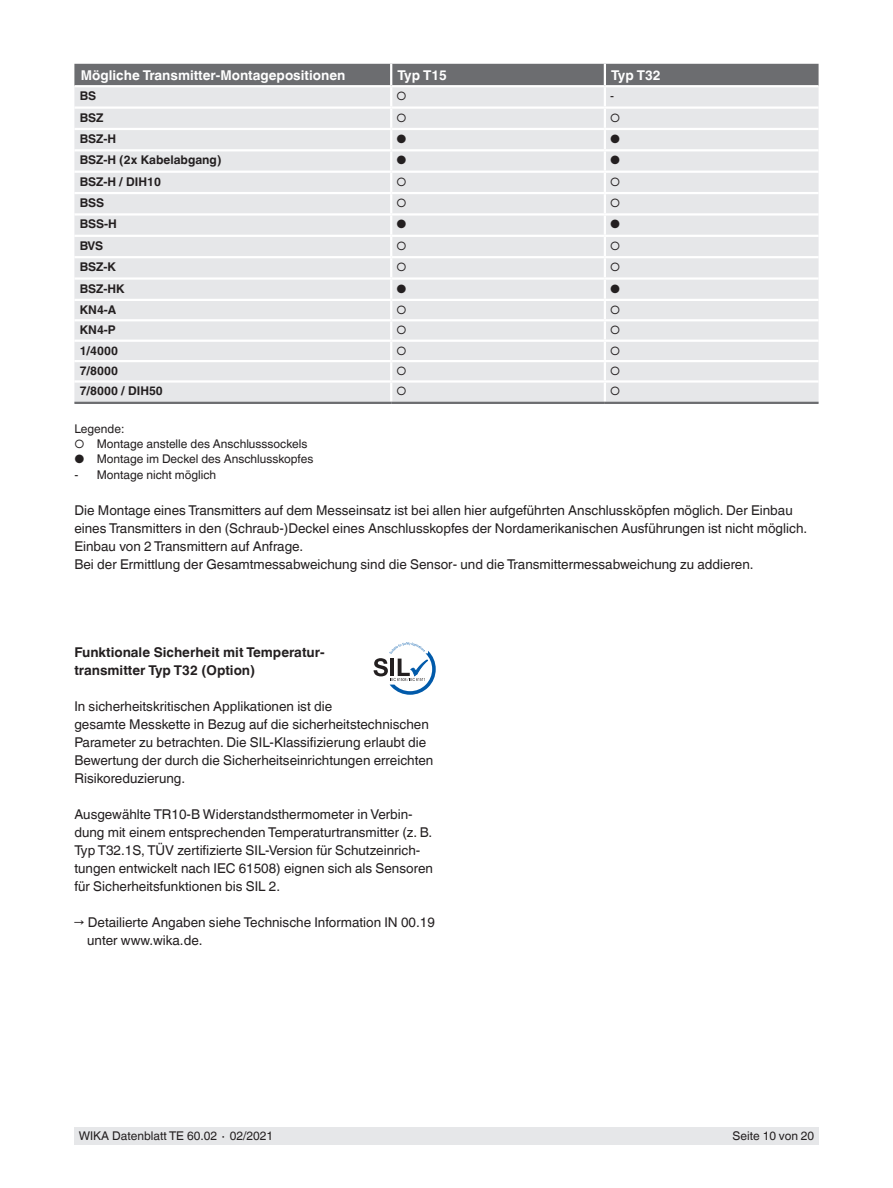
<style>
.page{position:relative;width:893px;height:1188px;background:#fff}
.page>*{position:absolute;margin:0;border:0;box-sizing:border-box;transform-origin:0 0}
.t1{font:13.5px/18px "Helvetica World";color:#231f20}
.t2{font:700 13.5px/18px "Helvetica World";color:#231f20}
.t3{font:700 13.5px "Helvetica World";color:#fff}
.t4{font:12px "Helvetica World";color:#231f20}
.t5{font:700 12px "Helvetica World";color:#231f20}
</style>
<div class="page">
<div style="left:74px;top:1128px;width:745px;height:17px;background:#e6e7e9"></div>
<svg style="left:374px;top:642px;width:62px;height:53px"></svg>
<div style="left:74px;top:151px;width:745px;height:251px;background:#e6e7e9"></div>
<svg style="left:74px;top:64px;width:745px;height:85px;background:#cacbcd"></svg>
<hr style="left:390px;top:151px;width:2px;height:20px;background:#fff">
<hr style="left:604px;top:151px;width:2px;height:20px;background:#fff">
<hr style="left:74px;top:171px;width:317px;height:2px;background:#fff">
<hr style="left:391px;top:171px;width:214px;height:2px;background:#fff">
<hr style="left:605px;top:171px;width:214px;height:2px;background:#fff">
<hr style="left:74px;top:192px;width:317px;height:2px;background:#fff">
<hr style="left:391px;top:192px;width:214px;height:2px;background:#fff">
<hr style="left:605px;top:192px;width:214px;height:2px;background:#fff">
<hr style="left:74px;top:213px;width:317px;height:3px;background:#fff">
<hr style="left:391px;top:213px;width:214px;height:3px;background:#fff">
<hr style="left:605px;top:213px;width:214px;height:3px;background:#fff">
<hr style="left:74px;top:235px;width:317px;height:2px;background:#fff">
<hr style="left:391px;top:235px;width:214px;height:2px;background:#fff">
<hr style="left:605px;top:235px;width:214px;height:2px;background:#fff">
<hr style="left:74px;top:256px;width:317px;height:2px;background:#fff">
<hr style="left:391px;top:256px;width:214px;height:2px;background:#fff">
<hr style="left:605px;top:256px;width:214px;height:2px;background:#fff">
<hr style="left:74px;top:277px;width:317px;height:3px;background:#fff">
<hr style="left:391px;top:277px;width:214px;height:3px;background:#fff">
<hr style="left:605px;top:277px;width:214px;height:3px;background:#fff">
<hr style="left:74px;top:299px;width:317px;height:2px;background:#fff">
<hr style="left:391px;top:299px;width:214px;height:2px;background:#fff">
<hr style="left:605px;top:299px;width:214px;height:2px;background:#fff">
<hr style="left:74px;top:319px;width:317px;height:2px;background:#fff">
<hr style="left:391px;top:319px;width:214px;height:2px;background:#fff">
<hr style="left:605px;top:319px;width:214px;height:2px;background:#fff">
<hr style="left:74px;top:340px;width:317px;height:2px;background:#fff">
<hr style="left:391px;top:340px;width:214px;height:2px;background:#fff">
<hr style="left:605px;top:340px;width:214px;height:2px;background:#fff">
<hr style="left:74px;top:360px;width:317px;height:2px;background:#fff">
<hr style="left:391px;top:360px;width:214px;height:2px;background:#fff">
<hr style="left:605px;top:360px;width:214px;height:2px;background:#fff">
<hr style="left:74px;top:380px;width:317px;height:3px;background:#fff">
<hr style="left:391px;top:380px;width:214px;height:3px;background:#fff">
<svg style="left:390px;top:173px;width:2px;height:229px"></svg>
<hr style="left:605px;top:380px;width:214px;height:3px;background:#fff">
<svg style="left:604px;top:173px;width:2px;height:229px"></svg>
<hr style="left:74px;top:402px;width:317px;height:2px;background:#6c6d70">
<hr style="left:391px;top:402px;width:214px;height:2px;background:#6c6d70">
<hr style="left:605px;top:402px;width:214px;height:2px;background:#6c6d70">
<p class="t3" style="left:81px;top:67px;width:266px">Mögliche Transmitter-Montagepositionen</p>
<p class="t3" style="left:398px;top:67px;width:51px">Typ T15</p>
<p class="t3" style="left:611px;top:67px;width:51px">Typ T32</p>
<p class="t5" style="left:80px;top:89px;width:18px">BS</p>
<p class="t4" style="left:397px;top:89px;width:12px">○</p>
<p class="t4" style="left:610px;top:89px;width:5px">-</p>
<p class="t5" style="left:80px;top:110px;width:25px">BSZ</p>
<p class="t4" style="left:397px;top:110px;width:12px">○</p>
<p class="t4" style="left:610px;top:110px;width:12px">○</p>
<p class="t5" style="left:80px;top:132px;width:38px">BSZ-H</p>
<p class="t4" style="left:397px;top:132px;width:12px">●</p>
<p class="t4" style="left:610px;top:132px;width:12px">●</p>
<p class="t5" style="left:80px;top:153px;width:143px">BSZ-H (2x Kabelabgang)</p>
<p class="t4" style="left:397px;top:153px;width:12px">●</p>
<p class="t4" style="left:610px;top:153px;width:12px">●</p>
<p class="t5" style="left:80px;top:174px;width:83px">BSZ-H / DIH10</p>
<p class="t4" style="left:397px;top:174px;width:12px">○</p>
<p class="t4" style="left:610px;top:174px;width:12px">○</p>
<p class="t5" style="left:80px;top:196px;width:26px">BSS</p>
<p class="t4" style="left:397px;top:196px;width:12px">○</p>
<p class="t4" style="left:610px;top:196px;width:12px">○</p>
<p class="t5" style="left:80px;top:217px;width:39px">BSS-H</p>
<p class="t4" style="left:397px;top:217px;width:12px">●</p>
<p class="t4" style="left:610px;top:217px;width:12px">●</p>
<p class="t5" style="left:80px;top:239px;width:25px">BVS</p>
<p class="t4" style="left:397px;top:239px;width:12px">○</p>
<p class="t4" style="left:610px;top:239px;width:12px">○</p>
<p class="t5" style="left:80px;top:260px;width:38px">BSZ-K</p>
<p class="t4" style="left:397px;top:260px;width:12px">○</p>
<p class="t4" style="left:610px;top:260px;width:12px">○</p>
<p class="t5" style="left:80px;top:281px;width:46px">BSZ-HK</p>
<p class="t4" style="left:397px;top:281px;width:12px">●</p>
<p class="t4" style="left:610px;top:281px;width:12px">●</p>
<p class="t5" style="left:80px;top:303px;width:38px">KN4-A</p>
<p class="t4" style="left:397px;top:303px;width:12px">○</p>
<p class="t4" style="left:610px;top:303px;width:12px">○</p>
<p class="t5" style="left:80px;top:323px;width:38px">KN4-P</p>
<p class="t4" style="left:397px;top:323px;width:12px">○</p>
<p class="t4" style="left:610px;top:323px;width:12px">○</p>
<p class="t5" style="left:80px;top:343px;width:40px">1/4000</p>
<p class="t4" style="left:397px;top:343px;width:12px">○</p>
<p class="t4" style="left:610px;top:343px;width:12px">○</p>
<p class="t5" style="left:80px;top:364px;width:40px">7/8000</p>
<p class="t4" style="left:397px;top:364px;width:12px">○</p>
<p class="t4" style="left:610px;top:364px;width:12px">○</p>
<p class="t5" style="left:80px;top:384px;width:85px">7/8000 / DIH50</p>
<p class="t4" style="left:397px;top:384px;width:12px">○</p>
<p class="t4" style="left:610px;top:384px;width:12px">○</p>
<p class="t4" style="left:74px;top:421px;width:51px">Legende:</p>
<p class="t4" style="left:74px;top:437px;width:235px">○ Montage anstelle des Anschlusssockels</p>
<p class="t4" style="left:74px;top:452px;width:240px">● Montage im Deckel des Anschlusskopfes</p>
<p class="t4" style="left:74px;top:468px;width:143px">- Montage nicht möglich</p>
<p class="t1" style="left:74px;top:501px;width:734px">Die Montage eines Transmitters auf dem Messeinsatz ist bei allen hier aufgeführten Anschlussköpfen möglich. Der Einbau eines Transmitters in den (Schraub-)Deckel eines Anschlusskopfes der Nordamerikanischen Ausführungen ist nicht möglich.<br>Einbau von 2 Transmittern auf Anfrage.<br>Bei der Ermittlung der Gesamtmessabweichung sind die Sensor- und die Transmittermessabweichung zu addieren.</p>
<p class="t2" style="left:74px;top:643px;width:252px">Funktionale Sicherheit mit Temperatur&shy;transmitter Typ T32 (Option)</p>
<p class="t1" style="left:74px;top:697px;width:360px">In sicherheitskritischen Applikationen ist die<br>gesamte Messkette in Bezug auf die sicherheitstechnischen Parameter zu betrachten. Die SIL-Klassifizierung erlaubt die Bewertung der durch die Sicherheitseinrichtungen erreichten Risikoreduzierung.</p>
<p class="t1" style="left:74px;top:805px;width:360px">Ausgewählte TR10-B Widerstandsthermometer in Verbin&shy;dung mit einem entsprechenden Temperaturtransmitter (z. B.<br>Typ T32.1S, TÜV zertifizierte SIL-Version für Schutzeinrich&shy;tungen entwickelt nach IEC 61508) eignen sich als Sensoren für Sicherheitsfunktionen bis SIL 2.</p>
<p class="t1" style="left:87px;top:913px;width:349px;text-indent:-13px">→ Detailierte Angaben siehe Technische Information IN 00.19 unter www.wika.de.</p>
<p class="t4" style="left:79px;top:1129px;width:196px">WIKA Datenblatt TE 60.02 ∙ 02/2021</p>
<p class="t4" style="left:732px;top:1129px;width:83px">Seite 10 von 20</p>
</div>
